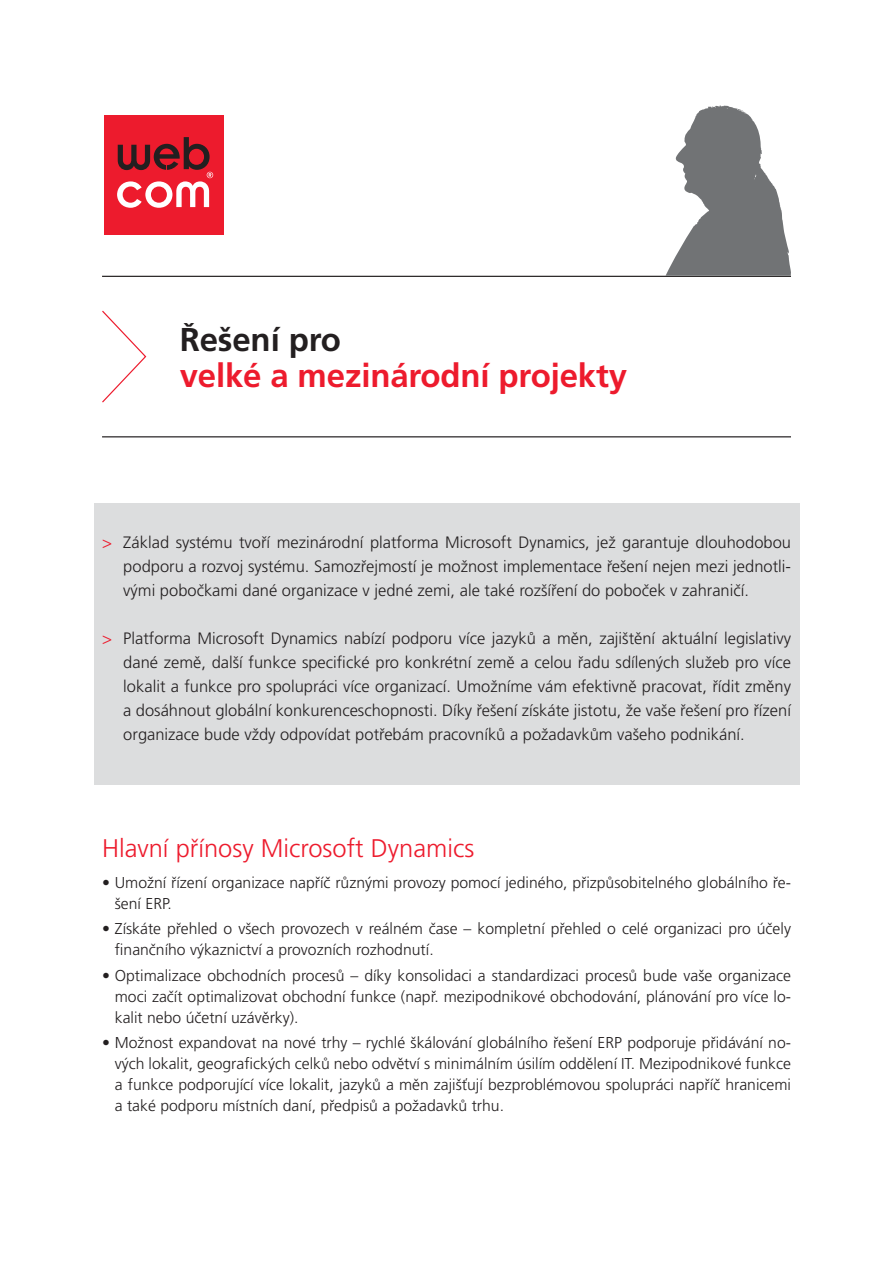
<style>
.page{position:relative;width:893px;height:1263px;background:#fff}
.page>*{position:absolute;margin:0;border:0;box-sizing:border-box;transform-origin:0 0}
.t1{font:700 33px "Frutiger CE";letter-spacing:-.005em;color:#ed1b2d}
.t2{font:700 33px "Frutiger CE";letter-spacing:-.005em;color:#231f20}
.t3{font:300 25.5px "Frutiger CE";color:#ed1b2d}
.t4{font:300 16.5px/24px "Frutiger CE";color:#231f20;text-align:justify}
.t5{font:300 15.75px/21px "Frutiger CE";color:#231f20}
.s1{color:#ed1b2d}
</style>
<div class="page">
<div style="left:94px;top:503px;width:705px;height:281px;background:#dcddde"></div>
<hr style="left:102px;top:436px;width:689px;height:1px;background:#231f20">
<hr style="left:102px;top:276px;width:689px;height:1px;background:#231f20">
<svg style="left:102px;top:310px;width:45px;height:93px"></svg>
<div style="left:104px;top:116px;width:119px;height:119px;background:#ed1b2d"></div>
<svg style="left:117px;top:137px;width:96px;height:71px"></svg>
<svg style="left:665px;top:105px;width:126px;height:171px"></svg>
<h1 class="t2" style="left:180px;top:320px;width:163px">Řešení pro</h1>
<h1 class="t1" style="left:180px;top:356px;width:449px">velké a mezinárodní projekty</h1>
<p class="t4" style="left:123px;top:532px;width:669px;text-indent:-21px"><span class="s1">&gt;</span> Základ systému tvoří mezinárodní platforma Microsoft Dynamics, jež garantuje dlouhodobou podporu a rozvoj systému. Samozřejmostí je možnost implementace řešení nejen mezi jednotli&shy;vými pobočkami dané organizace v jedné zemi, ale také rozšíření do poboček v zahraničí.</p>
<p class="t4" style="left:123px;top:628px;width:669px;text-indent:-21px"><span class="s1">&gt;</span> Platforma Microsoft Dynamics nabízí podporu více jazyků a měn, zajištění aktuální legislativy dané země, další funkce specifické pro konkrétní země a celou řadu sdílených služeb pro více lokalit a funkce pro spolupráci více organizací. Umožníme vám efektivně pracovat, řídit změny a dosáhnout globální konkurenceschopnosti. Díky řešení získáte jistotu, že vaše řešení pro řízení organizace bude vždy odpovídat potřebám pracovníků a požadavkům vašeho podnikání.</p>
<h2 class="t3" style="left:102px;top:835px;width:374px">Hlavní přínosy Microsoft Dynamics</h2>
<p class="t5" style="left:115px;top:873px;width:678px;text-indent:-13px">• Umožní řízení organizace napříč různými provozy pomocí jediného, přizpůsobitelného globálního ře&shy;šení ERP.</p>
<p class="t5" style="left:115px;top:919px;width:678px;text-indent:-13px">• Získáte přehled o všech provozech v reálném čase – kompletní přehled o celé organizaci pro účely finančního výkaznictví a provozních rozhodnutí.</p>
<p class="t5" style="left:115px;top:966px;width:678px;text-align:justify;text-indent:-13px">• Optimalizace obchodních procesů – díky konsolidaci a standardizaci procesů bude vaše organizace moci začít optimalizovat obchodní funkce (např. mezipodnikové obchodování, plánování pro více lo&shy;kalit nebo účetní uzávěrky).</p>
<p class="t5" style="left:115px;top:1033px;width:678px;text-align:justify;text-indent:-13px">• Možnost expandovat na nové trhy – rychlé škálování globálního řešení ERP podporuje přidávání no&shy;vých lokalit, geografických celků nebo odvětví s minimálním úsilím oddělení IT. Mezipodnikové funkce a funkce podporující více lokalit, jazyků a měn zajišťují bezproblémovou spolupráci napříč hranicemi a také podporu místních daní, předpisů a požadavků trhu.</p>
</div>
